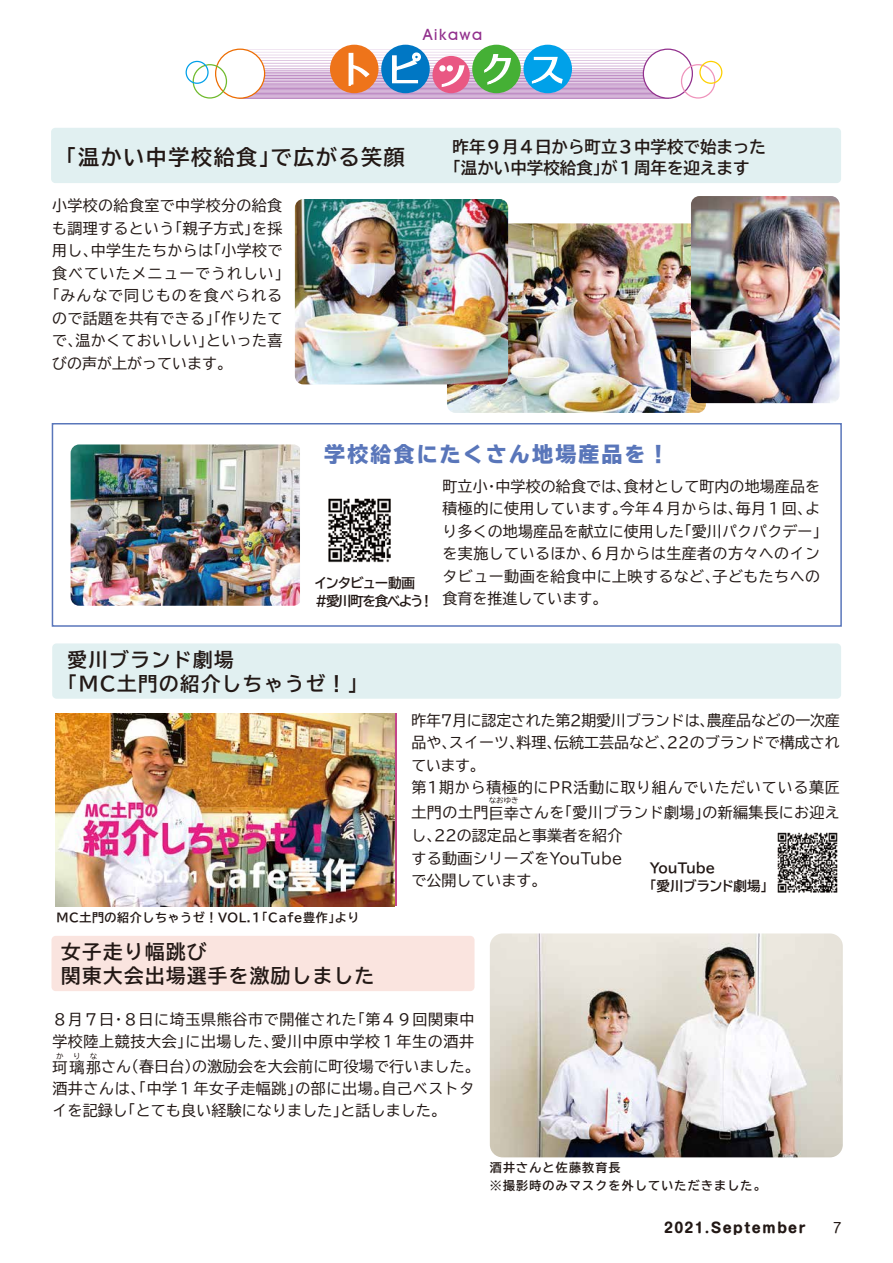
<style>
.page{position:relative;width:893px;height:1263px;background:#fff}
.page>*{position:absolute;margin:0;border:0;box-sizing:border-box;transform-origin:0 0}
.t1{font:700 21px "TBUD Go Std";letter-spacing:.075em;color:#221815}
.t2{font:800 21px "TBUD Go Std";letter-spacing:.1em;color:#5976ba}
.t3{font:700 19.5px/24px "TBUD Go Std";letter-spacing:.075em;color:#221815}
.t4{font:700 16.5px/21px "TBUD Go Std";color:#221815}
.t5{font:500 15.6px "Avant Garde IT Cby BT";letter-spacing:.1em;color:#92308d}
.t6{font:15px/22.5px "TBUD Go Std";letter-spacing:.025em;color:#221815}
.t7{font:15px/22.5px "TBUD Go Std";color:#221815}
.t8{font:15px "TBUD Go Std";letter-spacing:.06em;color:#221815}
.t9{font:700 13.8px "Shin M Go Pro";letter-spacing:.09em;color:#221815}
.t10{font:13.8px "Shin M Go Pro";color:#221815}
.t11{font:700 13.5px/18px "TBUD Go Std";letter-spacing:-.1em;color:#221815}
.t12{font:700 13.5px/18px "TBUD Go Std";letter-spacing:-.02em;color:#221815}
.t13{font:700 12px/18px "TBUD Go Std";letter-spacing:.1em;color:#221815}
.t14{font:700 12px "TBUD Go Std";letter-spacing:.05em;color:#221815}
.t15{font:7.5px "TBUD Go Std";color:#221815}
</style>
<div class="page">
<hr style="left:239px;top:55px;width:430px;height:1px;background:#791285">
<hr style="left:239px;top:66px;width:430px;height:1px;background:#791285">
<hr style="left:239px;top:49px;width:430px;height:1px;background:#791285">
<hr style="left:239px;top:60px;width:430px;height:1px;background:#791285">
<hr style="left:239px;top:57px;width:430px;height:1px;background:#791285">
<hr style="left:239px;top:69px;width:430px;height:1px;background:#791285">
<hr style="left:239px;top:52px;width:430px;height:1px;background:#791285">
<hr style="left:239px;top:63px;width:430px;height:1px;background:#791285">
<hr style="left:239px;top:80px;width:430px;height:1px;background:#791285">
<hr style="left:239px;top:83px;width:430px;height:1px;background:#791285">
<hr style="left:239px;top:71px;width:430px;height:1px;background:#791285">
<hr style="left:239px;top:74px;width:430px;height:1px;background:#791285">
<hr style="left:239px;top:77px;width:430px;height:1px;background:#791285">
<hr style="left:239px;top:81px;width:430px;height:1px;background:#791285">
<hr style="left:239px;top:84px;width:430px;height:1px;background:#791285">
<hr style="left:239px;top:72px;width:430px;height:1px;background:#791285">
<hr style="left:239px;top:75px;width:430px;height:1px;background:#791285">
<hr style="left:239px;top:78px;width:430px;height:1px;background:#791285">
<hr style="left:239px;top:88px;width:430px;height:1px;background:#791285">
<hr style="left:239px;top:93px;width:430px;height:1px;background:#791285">
<hr style="left:239px;top:98px;width:430px;height:1px;background:#791285">
<hr style="left:239px;top:96px;width:430px;height:1px;background:#791285">
<hr style="left:239px;top:91px;width:430px;height:1px;background:#791285">
<hr style="left:239px;top:86px;width:430px;height:1px;background:#791285">
<hr style="left:239px;top:89px;width:430px;height:1px;background:#791285">
<hr style="left:239px;top:94px;width:430px;height:1px;background:#791285">
<hr style="left:239px;top:97px;width:430px;height:1px;background:#791285">
<hr style="left:239px;top:92px;width:430px;height:1px;background:#791285">
<hr style="left:239px;top:87px;width:430px;height:1px;background:#791285">
<div style="left:216px;top:49px;width:49px;height:49px;background:#fff;border-radius:50%"></div>
<div style="left:215px;top:48px;width:50px;height:51px;border:1px solid #ed6c00;border-radius:50%"></div>
<div style="left:193px;top:64px;width:34px;height:35px;border:1px solid #6fba2c;border-radius:50%"></div>
<div style="left:186px;top:61px;width:23px;height:23px;border:1px solid #00a0e9;border-radius:50%"></div>
<div style="left:643px;top:49px;width:49px;height:49px;background:#fff;border-radius:50%"></div>
<div style="left:643px;top:48px;width:50px;height:51px;border:1px solid #92308d;border-radius:50%"></div>
<div style="left:681px;top:64px;width:34px;height:35px;border:1px solid #ef93bb;border-radius:50%"></div>
<div style="left:699px;top:61px;width:23px;height:23px;border:1px solid #fdd000;border-radius:50%"></div>
<div style="left:330px;top:45px;width:48px;height:48px;background:#ee741a;border-radius:50%"></div>
<div style="left:381px;top:45px;width:49px;height:48px;background:#0077c4;border-radius:50%"></div>
<div style="left:432px;top:56px;width:38px;height:37px;background:#e95883;border-radius:50%"></div>
<div style="left:472px;top:45px;width:49px;height:48px;background:#45b035;border-radius:50%"></div>
<div style="left:523px;top:45px;width:49px;height:48px;background:#00a1e9;border-radius:50%"></div>
<svg style="left:348px;top:52px;width:23px;height:35px"></svg>
<svg style="left:392px;top:52px;width:29px;height:32px"></svg>
<svg style="left:439px;top:65px;width:27px;height:23px"></svg>
<svg style="left:484px;top:54px;width:27px;height:31px"></svg>
<svg style="left:531px;top:56px;width:32px;height:28px"></svg>
<img style="left:56px;top:713px;width:339px;height:193px">
<img style="left:777px;top:832px;width:61px;height:61px">
<div style="left:52px;top:643px;width:789px;height:56px;background:#e1f0f1;border-radius:4px"></div>
<div style="left:51px;top:936px;width:423px;height:55px;background:#fae4df;border-radius:4px"></div>
<img style="left:490px;top:933px;width:353px;height:224px">
<div style="left:51px;top:128px;width:790px;height:55px;background:#e1f0f1;border-radius:4px"></div>
<img style="left:447px;top:223px;width:259px;height:190px">
<img style="left:295px;top:199px;width:213px;height:185px">
<img style="left:691px;top:196px;width:149px;height:207px">
<img style="left:328px;top:498px;width:63px;height:65px">
<img style="left:71px;top:444px;width:229px;height:162px">
<div style="left:52px;top:423px;width:790px;height:204px;border:2px solid #5976ba"></div>
<p class="t5" style="left:423px;top:25px;width:60px">Aikawa</p>
<p class="t1" style="left:56px;top:140px;width:351px">「温かい中学校給食」で広がる笑顔</p>
<p class="t4" style="left:444px;top:137px;width:323px;text-indent:8px">昨年９月４日から町立３中学校で始まった「温かい中学校給食」が１周年を迎えます</p>
<p class="t6" style="left:52px;top:194px;width:232px">小学校の給食室で中学校分の給食</p>
<p class="t6" style="left:52px;top:217px;width:232px">も調理するという「親子方式」を採</p>
<p class="t6" style="left:52px;top:239px;width:232px">用し、中学生たちからは「小学校で</p>
<p class="t8" style="left:52px;top:261px;width:239px">食べていたメニューでうれしい」</p>
<p class="t8" style="left:45px;top:283px;width:239px">「みんなで同じものを食べられる</p>
<p class="t6" style="left:52px;top:307px;width:232px">ので話題を共有できる」「作りたて</p>
<p class="t6" style="left:52px;top:329px;width:232px">で、温かくておいしい」といった喜</p>
<p class="t7" style="left:52px;top:352px;width:181px">びの声が上がっています。</p>
<p class="t2" style="left:324px;top:442px;width:346px">学校給食にたくさん地場産品を！</p>
<p class="t6" style="left:443px;top:475px;width:387px">町立小・中学校の給食では、食材として町内の地場産品を積極的に使用しています。今年４月からは、毎月１回、より多くの地場産品を献立に使用した「愛川パクパクデー」を実施しているほか、６月からは生産者の方々へのインタビュー動画を給食中に上映するなど、子どもたちへの食育を推進しています。</p>
<p class="t11" style="left:314px;top:574px;width:121px">インタビュー動画<br>#愛川町を食べよう！</p>
<p class="t3" style="left:58px;top:648px;width:311px;text-indent:10px">愛川ブランド劇場<br>「MC土門の紹介しちゃうゼ！」</p>
<p class="t14" style="left:56px;top:908px;width:305px">MC土門の紹介しちゃうゼ！VOL.1「Cafe豊作」より</p>
<p class="t7" style="left:411px;top:709px;width:430px">昨年7月に認定された第2期愛川ブランドは、農産品などの一次産品や、スイーツ、料理、伝統工芸品など、22のブランドで構成されています。<br>第1期から積極的にPR活動に取り組んでいただいている菓匠</p>
<p class="t6" style="left:411px;top:801px;width:430px">土門の土門巨幸さんを「愛川ブランド劇場」の新編集長にお迎え</p>
<p class="t15" style="left:489px;top:794px;width:31px">なおゆき</p>
<p class="t6" style="left:411px;top:824px;width:212px;text-align:justify">し、22の認定品と事業者を紹介する動画シリーズをYouTubeで公開しています。</p>
<p class="t12" style="left:643px;top:859px;width:132px;text-indent:7px">YouTube<br>「愛川ブランド劇場」</p>
<p class="t3" style="left:61px;top:940px;width:314px">女子走り幅跳び<br>関東大会出場選手を激励しました</p>
<p class="t6" style="left:52px;top:1008px;width:424px">８月７日・８日に埼玉県熊谷市で開催された「第４９回関東中学校陸上競技大会」に出場した、愛川中原中学校１年生の酒井</p>
<p class="t15" style="left:56px;top:1050px;width:9px">か</p>
<p class="t6" style="left:52px;top:1055px;width:429px">珂璃那さん（春日台）の激励会を大会前に町役場で行いました。</p>
<p class="t15" style="left:73px;top:1050px;width:9px">り</p>
<p class="t15" style="left:90px;top:1050px;width:9px">な</p>
<p class="t6" style="left:52px;top:1077px;width:424px">酒井さんは、「中学１年女子走幅跳」の部に出場。自己ベストタイを記録し「とても良い経験になりました」と話しました。</p>
<p class="t13" style="left:490px;top:1159px;width:278px">酒井さんと佐藤教育長<br>※撮影時のみマスクを外していただきました。</p>
<p class="t9" style="left:664px;top:1217px;width:144px">2021.September</p>
<p class="t10" style="left:833px;top:1217px;width:10px">7</p>
</div>
